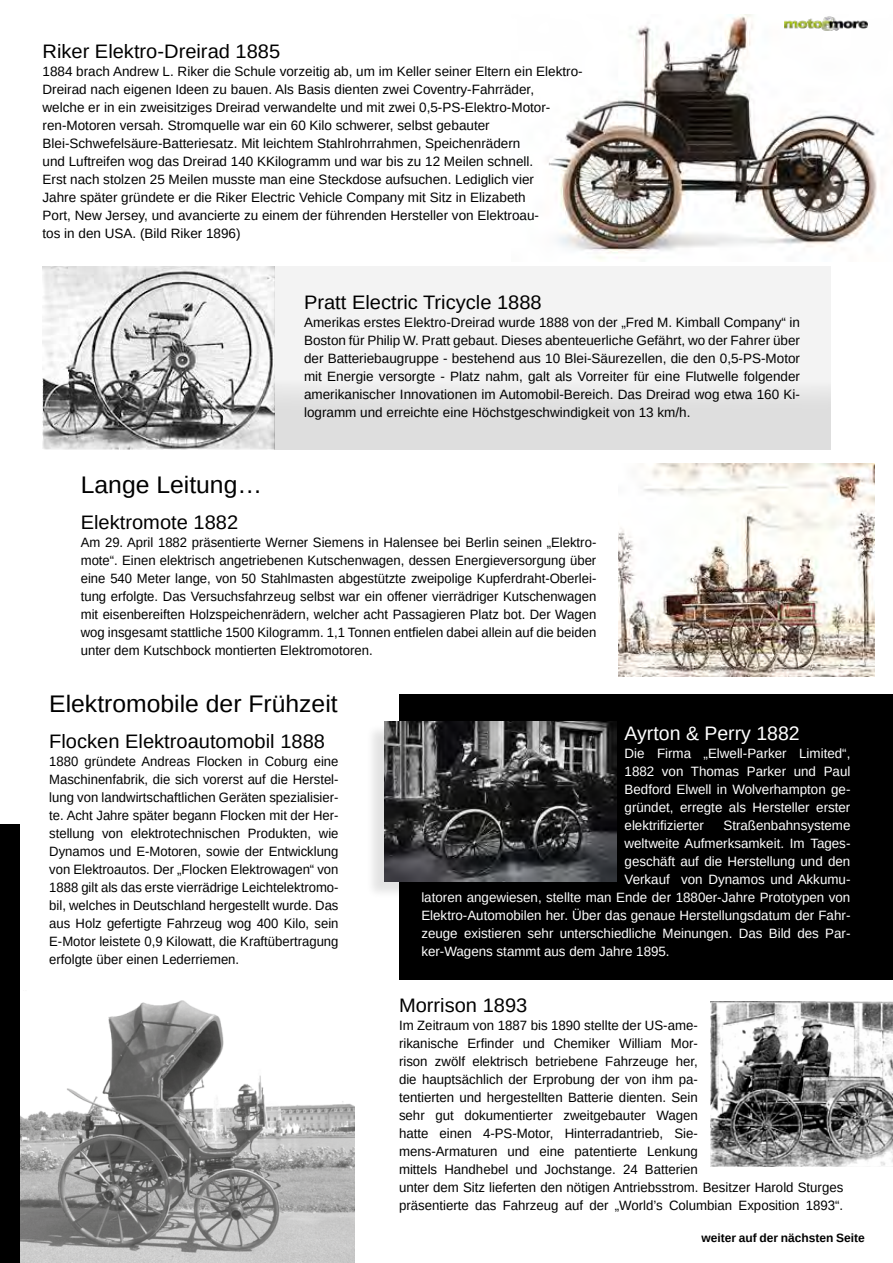
<style>
.page{position:relative;width:893px;height:1263px;background:#fff}
.page>*{position:absolute;margin:0;border:0;box-sizing:border-box;transform-origin:0 0}
.t1{font:24px "Liberation Sans";color:#000}
.t2{font:19.5px "Liberation Sans";color:#000}
.t3{font:19.5px "Liberation Sans";color:#fff}
.t4{font:13.5px/18px "Liberation Sans";color:#000;text-align:justify}
.t5{font:13.5px/18px "Liberation Sans";color:#fff;text-align:justify}
.t6{font:700 12px "Liberation Sans";color:#000}
</style>
<div class="page">
<img style="left:19px;top:991px;width:335px;height:272px">
<img style="left:547px;top:15px;width:335px;height:245px">
<div style="left:0;top:824px;width:19px;height:439px;background:#000"></div>
<div style="left:399px;top:694px;width:494px;height:285px;background:#000"></div>
<img style="left:43px;top:266px;width:231px;height:184px">
<div style="left:274px;top:266px;width:557px;height:184px;background:#f3f3f3"></div>
<img style="left:274px;top:375px;width:557px;height:75px">
<img style="left:618px;top:464px;width:257px;height:212px">
<div style="left:365px;top:723px;width:249px;height:176px;background:#000;opacity:.11"></div>
<img style="left:385px;top:722px;width:232px;height:159px">
<img style="left:710px;top:1001px;width:183px;height:166px">
<img style="left:784px;top:15px;width:83px;height:16px">
<h2 class="t2" style="left:43px;top:39px;width:239px">Riker Elektro-Dreirad 1885</h2>
<p class="t4" style="left:43px;top:63px;width:542px;text-align:left">1884 brach Andrew L. Riker die Schule vorzeitig ab, um im Keller seiner Eltern ein Elektro-Dreirad nach eigenen Ideen zu bauen. Als Basis dienten zwei Coventry-Fahrräder,<br>welche er in ein zweisitziges Dreirad verwandelte und mit zwei 0,5-PS-Elektro-Motor&shy;ren-Motoren versah. Stromquelle war ein 60 Kilo schwerer, selbst gebauter Blei-Schwefelsäure-Batteriesatz. Mit leichtem Stahlrohrrahmen, Speichenrädern<br>und Luftreifen wog das Dreirad 140 KKilogramm und war bis zu 12 Meilen schnell.<br>Erst nach stolzen 25 Meilen musste man eine Steckdose aufsuchen. Lediglich vier<br>Jahre später gründete er die Riker Electric Vehicle Company mit Sitz in Elizabeth<br>Port, New Jersey, und avancierte zu einem der führenden Hersteller von Elektroau-<br>tos in den USA. (Bild Riker 1896)</p>
<h2 class="t2" style="left:304px;top:290px;width:239px">Pratt Electric Tricycle 1888</h2>
<p class="t4" style="left:304px;top:313px;width:498px">Amerikas erstes Elektro-Dreirad wurde 1888 von der „Fred M. Kimball Company“ in Boston für Philip W. Pratt gebaut. Dieses abenteuerliche Gefährt, wo der Fahrer über der Batteriebaugruppe - bestehend aus 10 Blei-Säurezellen, die den 0,5-PS-Motor mit Energie versorgte - Platz nahm, galt als Vorreiter für eine Flutwelle folgender amerikanischer Innovationen im Automobil-Bereich. Das Dreirad wog etwa 160 Ki&shy;logramm und erreichte eine Höchstgeschwindigkeit von 13 km/h.</p>
<h1 class="t1" style="left:81px;top:469px;width:183px">Lange Leitung…</h1>
<h2 class="t2" style="left:81px;top:510px;width:159px">Elektromote 1882</h2>
<p class="t4" style="left:81px;top:533px;width:517px">Am 29. April 1882 präsentierte Werner Siemens in Halensee bei Berlin seinen „Elektro&shy;mote“. Einen elektrisch angetriebenen Kutschenwagen, dessen Energieversorgung über eine 540 Meter lange, von 50 Stahlmasten abgestützte zweipolige Kupferdraht-Oberlei&shy;tung erfolgte. Das Versuchsfahrzeug selbst war ein offener vierrädriger Kutschenwagen mit eisenbereiften Holzspeichenrädern, welcher acht Passagieren Platz bot. Der Wagen wog insgesamt stattliche 1500 Kilogramm. 1,1 Tonnen entfielen dabei allein auf die beiden unter dem Kutschbock montierten Elektromotoren.</p>
<h1 class="t1" style="left:49px;top:688px;width:290px">Elektromobile der Frühzeit</h1>
<h2 class="t2" style="left:49px;top:728px;width:277px">Flocken Elektroautomobil 1888</h2>
<p class="t4" style="left:49px;top:752px;width:291px">1880 gründete Andreas Flocken in Coburg eine Maschinenfabrik, die sich vorerst auf die Herstel&shy;lung von landwirtschaftlichen Geräten spezialisier&shy;te. Acht Jahre später begann Flocken mit der Her&shy;stellung von elektrotechnischen Produkten, wie Dynamos und E-Motoren, sowie der Entwicklung von Elektroautos. Der „Flocken Elektrowagen“ von 1888 gilt als das erste vierrädrige Leichtelektromo&shy;bil, welches in Deutschland hergestellt wurde. Das aus Holz gefertigte Fahrzeug wog 400 Kilo, sein E-Motor leistete 0,9 Kilowatt, die Kraftübertragung erfolgte über einen Lederriemen.</p>
<h2 class="t2" style="left:399px;top:993px;width:130px">Morrison 1893</h2>
<p class="t4" style="left:399px;top:1017px;width:446px;text-align:left">Im Zeitraum von 1887 bis 1890 stellte der US-ame-<br>rikanische Erfinder und Chemiker William Mor-<br>rison zwölf elektrisch betriebene Fahrzeuge her,<br>die hauptsächlich der Erprobung der von ihm pa-<br>tentierten und hergestellten Batterie dienten. Sein<br>sehr gut dokumentierter zweitgebauter Wagen<br>hatte einen 4-PS-Motor, Hinterradantrieb, Sie-<br>mens-Armaturen und eine patentierte Lenkung<br>mittels Handhebel und Jochstange. 24 Batterien<br>unter dem Sitz lieferten den nötigen Antriebsstrom. Besitzer Harold Sturges präsentierte das Fahrzeug auf der „World’s Columbian Exposition 1893“.</p>
<h2 class="t3" style="left:625px;top:720px;width:177px">Ayrton &amp; Perry 1882</h2>
<p class="t5" style="left:625px;top:744px;width:227px">Die Firma „Elwell-Parker Limited“, 1882 von Thomas Parker und Paul Bedford Elwell in Wolverhampton ge&shy;gründet, erregte als Hersteller erster elektrifizierter</p>
<p class="t5" style="left:723px;top:816px;width:129px">Straßenbahnsysteme</p>
<p class="t5" style="left:625px;top:834px;width:227px">weltweite Aufmerksamkeit. Im Tages-</p>
<p class="t5" style="left:625px;top:852px;width:227px">geschäft auf die Herstellung und den</p>
<p class="t5" style="left:625px;top:870px;width:227px">Verkauf von Dynamos und Akkumu-</p>
<p class="t5" style="left:421px;top:888px;width:431px">latoren angewiesen, stellte man Ende der 1880er-Jahre Prototypen von</p>
<p class="t5" style="left:421px;top:906px;width:431px">Elektro-Automobilen her. Über das genaue Herstellungsdatum der Fahr-</p>
<p class="t5" style="left:421px;top:924px;width:431px">zeuge existieren sehr unterschiedliche Meinungen. Das Bild des Par-</p>
<p class="t5" style="left:421px;top:942px;width:247px">ker-Wagens stammt aus dem Jahre 1895.</p>
<p class="t6" style="left:702px;top:1229px;width:165px">weiter auf der nächsten Seite</p>
</div>
